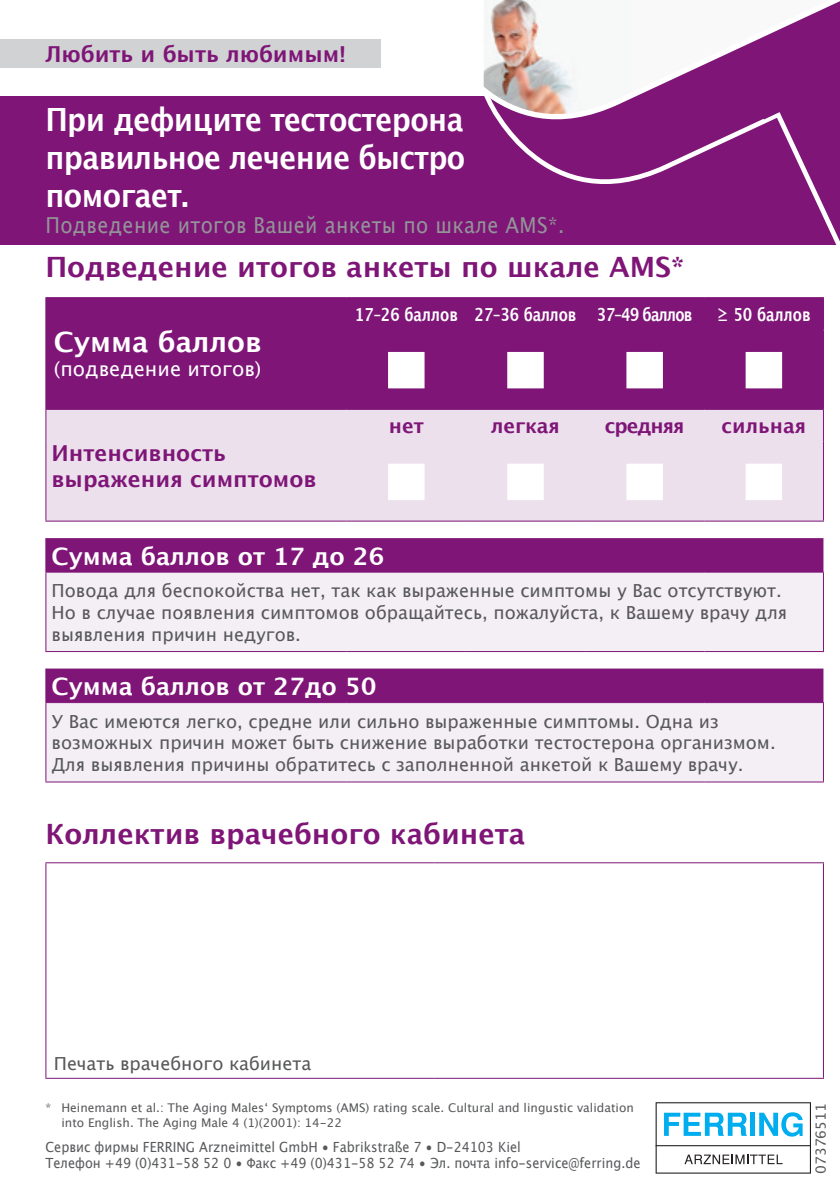
<style>
.page{position:relative;width:840px;height:1191px;background:#fff}
.page>*{position:absolute;margin:0;border:0;box-sizing:border-box;transform-origin:0 0}
.t1{font:700 32px "Lucida Grande";letter-spacing:-.02em;color:#fff;scale:.9 1}
.t2{font:700 28px "Lucida Grande";color:#7e1577}
.t3{font:700 28px "Lucida Grande";color:#fff}
.t4{font:700 24px "Lucida Grande";color:#fff}
.t5{font:700 22px/26.4px "Lucida Grande";color:#7e1577}
.t6{font:22px "Lucida Grande";letter-spacing:.02em;color:#939598;scale:.9 1}
.t7{font:20px "Lucida Grande";color:#fff}
.t8{font:700 20px "Lucida Grande";letter-spacing:-.01em;color:#7e1577}
.t9{font:700 20px "Lucida Grande";letter-spacing:-.05em;color:#7e1577}
.t10{font:18px/21.6px "Lucida Grande";color:#57585a}
.t11{font:700 18px "Lucida Grande";letter-spacing:-.01em;color:#fff;scale:.8 1}
.t12{font:700 18px "Lucida Grande";letter-spacing:-.05em;color:#fff;scale:.8 1}
.t13{font:14px "Lucida Grande";color:#57585a;scale:.91 1}
.t14{font:14px "Lucida Grande";color:#57585a}
.t15{font:12px "Lucida Grande";color:#57585a}
</style>
<div class="page">
<hr style="left:45px;top:862px;width:389px;height:1px;background:#7e1577">
<hr style="left:45px;top:863px;width:1px;height:214px;background:#7e1577">
<hr style="left:434px;top:862px;width:389px;height:1px;background:#7e1577">
<hr style="left:822px;top:863px;width:1px;height:214px;background:#7e1577">
<hr style="left:45px;top:1077px;width:389px;height:1px;background:#7e1577">
<hr style="left:434px;top:1077px;width:389px;height:1px;background:#7e1577">
<svg style="left:46px;top:298px;width:777px;height:273px;background:#8c3086"></svg>
<div style="left:46px;top:410px;width:776px;height:110px;background:#ebe0ec"></div>
<svg style="left:46px;top:572px;width:777px;height:209px;background:#e1cbe0"></svg>
<hr style="left:45px;top:297px;width:301px;height:1px;background:#7e1577">
<hr style="left:45px;top:298px;width:1px;height:32px;background:#7e1577">
<hr style="left:346px;top:297px;width:119px;height:1px;background:#7e1577">
<hr style="left:346px;top:298px;width:1px;height:31px;background:#7e1577">
<hr style="left:465px;top:297px;width:119px;height:1px;background:#7e1577">
<hr style="left:465px;top:298px;width:1px;height:31px;background:#7e1577">
<hr style="left:584px;top:297px;width:119px;height:1px;background:#7e1577">
<hr style="left:584px;top:298px;width:1px;height:31px;background:#7e1577">
<hr style="left:703px;top:297px;width:120px;height:1px;background:#7e1577">
<hr style="left:703px;top:298px;width:1px;height:31px;background:#7e1577">
<hr style="left:822px;top:298px;width:1px;height:31px;background:#7e1577">
<hr style="left:45px;top:330px;width:1px;height:79px;background:#7e1577">
<hr style="left:346px;top:329px;width:119px;height:1px;background:#7e1577">
<hr style="left:346px;top:330px;width:1px;height:79px;background:#7e1577">
<hr style="left:465px;top:329px;width:119px;height:1px;background:#7e1577">
<hr style="left:465px;top:330px;width:1px;height:79px;background:#7e1577">
<hr style="left:584px;top:329px;width:119px;height:1px;background:#7e1577">
<hr style="left:584px;top:330px;width:1px;height:79px;background:#7e1577">
<hr style="left:703px;top:329px;width:120px;height:1px;background:#7e1577">
<hr style="left:703px;top:330px;width:1px;height:79px;background:#7e1577">
<hr style="left:822px;top:330px;width:1px;height:79px;background:#7e1577">
<hr style="left:45px;top:538px;width:1px;height:33px;background:#7e1577">
<hr style="left:45px;top:668px;width:1px;height:34px;background:#7e1577">
<hr style="left:45px;top:409px;width:301px;height:1px;background:#7e1577">
<hr style="left:45px;top:410px;width:1px;height:32px;background:#7e1577">
<hr style="left:346px;top:409px;width:119px;height:1px;background:#7e1577">
<hr style="left:465px;top:409px;width:119px;height:1px;background:#7e1577">
<hr style="left:584px;top:409px;width:119px;height:1px;background:#7e1577">
<hr style="left:703px;top:409px;width:120px;height:1px;background:#7e1577">
<hr style="left:822px;top:410px;width:1px;height:32px;background:#7e1577">
<hr style="left:45px;top:442px;width:1px;height:78px;background:#7e1577">
<hr style="left:822px;top:442px;width:1px;height:78px;background:#7e1577">
<hr style="left:45px;top:520px;width:301px;height:1px;background:#7e1577">
<hr style="left:346px;top:520px;width:119px;height:1px;background:#7e1577">
<hr style="left:465px;top:520px;width:119px;height:1px;background:#7e1577">
<hr style="left:584px;top:520px;width:119px;height:1px;background:#7e1577">
<hr style="left:703px;top:520px;width:120px;height:1px;background:#7e1577">
<hr style="left:45px;top:571px;width:301px;height:1px;background:#7e1577">
<hr style="left:45px;top:572px;width:1px;height:79px;background:#7e1577">
<hr style="left:346px;top:571px;width:119px;height:1px;background:#7e1577">
<hr style="left:465px;top:571px;width:119px;height:1px;background:#7e1577">
<hr style="left:584px;top:571px;width:119px;height:1px;background:#7e1577">
<hr style="left:703px;top:571px;width:120px;height:1px;background:#7e1577">
<hr style="left:822px;top:572px;width:1px;height:79px;background:#7e1577">
<hr style="left:45px;top:651px;width:301px;height:1px;background:#7e1577">
<hr style="left:346px;top:651px;width:119px;height:1px;background:#7e1577">
<hr style="left:465px;top:651px;width:119px;height:1px;background:#7e1577">
<hr style="left:584px;top:651px;width:119px;height:1px;background:#7e1577">
<hr style="left:703px;top:651px;width:120px;height:1px;background:#7e1577">
<hr style="left:45px;top:702px;width:301px;height:1px;background:#7e1577">
<hr style="left:45px;top:703px;width:1px;height:78px;background:#7e1577">
<hr style="left:346px;top:702px;width:119px;height:1px;background:#7e1577">
<hr style="left:465px;top:702px;width:119px;height:1px;background:#7e1577">
<hr style="left:584px;top:702px;width:119px;height:1px;background:#7e1577">
<hr style="left:703px;top:702px;width:120px;height:1px;background:#7e1577">
<hr style="left:822px;top:703px;width:1px;height:78px;background:#7e1577">
<hr style="left:45px;top:781px;width:301px;height:1px;background:#7e1577">
<hr style="left:346px;top:781px;width:119px;height:1px;background:#7e1577">
<hr style="left:465px;top:781px;width:119px;height:1px;background:#7e1577">
<hr style="left:584px;top:781px;width:119px;height:1px;background:#7e1577">
<hr style="left:703px;top:781px;width:120px;height:1px;background:#7e1577">
<svg style="left:377px;top:341px;width:58px;height:58px"></svg>
<svg style="left:496px;top:341px;width:58px;height:58px"></svg>
<svg style="left:615px;top:341px;width:58px;height:58px"></svg>
<svg style="left:734px;top:341px;width:58px;height:58px"></svg>
<svg style="left:377px;top:452px;width:58px;height:59px"></svg>
<svg style="left:496px;top:452px;width:58px;height:59px"></svg>
<svg style="left:615px;top:452px;width:58px;height:59px"></svg>
<svg style="left:734px;top:452px;width:58px;height:59px"></svg>
<div style="left:0;top:96px;width:839px;height:149px;background:#7e1577"></div>
<svg style="left:532px;top:158px;width:159px;height:26px"></svg>
<svg style="left:246px;top:0;width:593px;height:158px"></svg>
<svg style="left:740px;top:29px;width:99px;height:216px"></svg>
<svg style="left:407px;top:0;width:76px;height:94px"></svg>
<svg style="left:655px;top:1102px;width:155px;height:71px"></svg>
<div style="left:0;top:40px;width:380px;height:28px;background:#d1d2d4"></div>
<p class="t5" style="left:45px;top:42px;width:302px">Любить и быть любимым!</p>
<p class="t1" style="left:45px;top:101px;width:466px">При дефиците тестостерона</p>
<p class="t1" style="left:45px;top:139px;width:468px">правильное лечение быстро</p>
<p class="t1" style="left:45px;top:177px;width:160px">помогает.</p>
<p class="t6" style="left:45px;top:213px;width:577px">Подведение итогов Вашей анкеты по шкале АМS*.</p>
<p class="t2" style="left:45px;top:251px;width:640px">Подведение итогов анкеты по шкале АМS*</p>
<p class="t3" style="left:54px;top:326px;width:209px">Сумма баллов</p>
<p class="t7" style="left:54px;top:358px;width:209px">(подведение итогов)</p>
<p class="t5" style="left:52px;top:440px;width:266px">Интенсивность выражения симптомов</p>
<p class="t11" style="left:354px;top:304px;width:130px">17–26 баллов</p>
<p class="t11" style="left:474px;top:304px;width:129px">27–36 баллов</p>
<p class="t12" style="left:596px;top:304px;width:121px">37–49 баллов</p>
<p class="t11" style="left:716px;top:304px;width:118px">≥ 50 баллов</p>
<p class="t8" style="left:388px;top:415px;width:36px">нет</p>
<p class="t8" style="left:491px;top:415px;width:70px">легкая</p>
<p class="t9" style="left:604px;top:415px;width:81px">средняя</p>
<p class="t8" style="left:721px;top:415px;width:86px">сильная</p>
<p class="t4" style="left:52px;top:542px;width:334px">Сумма баллов от 17 до 26</p>
<p class="t10" style="left:52px;top:580px;width:736px">Повода для беспокойства нет, так как выраженные симптомы у Вас отсутствуют.<br>Но в случае появления симптомов обращайтесь, пожалуйста, к Вашему врачу для выявления причин недугов.</p>
<p class="t4" style="left:52px;top:672px;width:326px">Сумма баллов от 27до 50</p>
<p class="t10" style="left:52px;top:710px;width:725px">У Вас имеются легко, средне или сильно выраженные симптомы. Одна из возможных причин может быть снижение выработки тестостерона организмом.</p>
<p class="t10" style="left:52px;top:754px;width:693px">Для выявления причины обратитесь с заполненной анкетой к Вашему врачу.</p>
<p class="t2" style="left:45px;top:818px;width:481px">Коллектив врачебного кабинета</p>
<p class="t10" style="left:54px;top:1053px;width:259px">Печать врачебного кабинета</p>
<p class="t15" style="left:45px;top:1101px;width:589px">* Heinemann et al.: The Aging Males‘ Symptoms (AMS) rating scale. Cultural and lingustic validation</p>
<p class="t15" style="left:61px;top:1115px;width:282px">into English. The Aging Male 4 (1)(2001): 14-22</p>
<p class="t13" style="left:45px;top:1138px;width:523px">Сервис фирмы FERRING Arzneimittel GmbH • Fabrikstraße 7 • D-24103 Kiel</p>
<p class="t13" style="left:45px;top:1155px;width:655px">Телефон +49 (0)431-58 52 0 • Факс +49 (0)431-58 52 74 • Эл. почта info-service@ferring.de</p>
<p class="t14" style="left:812px;top:1174px;width:72px;rotate:-90deg">07376511</p>
</div>
